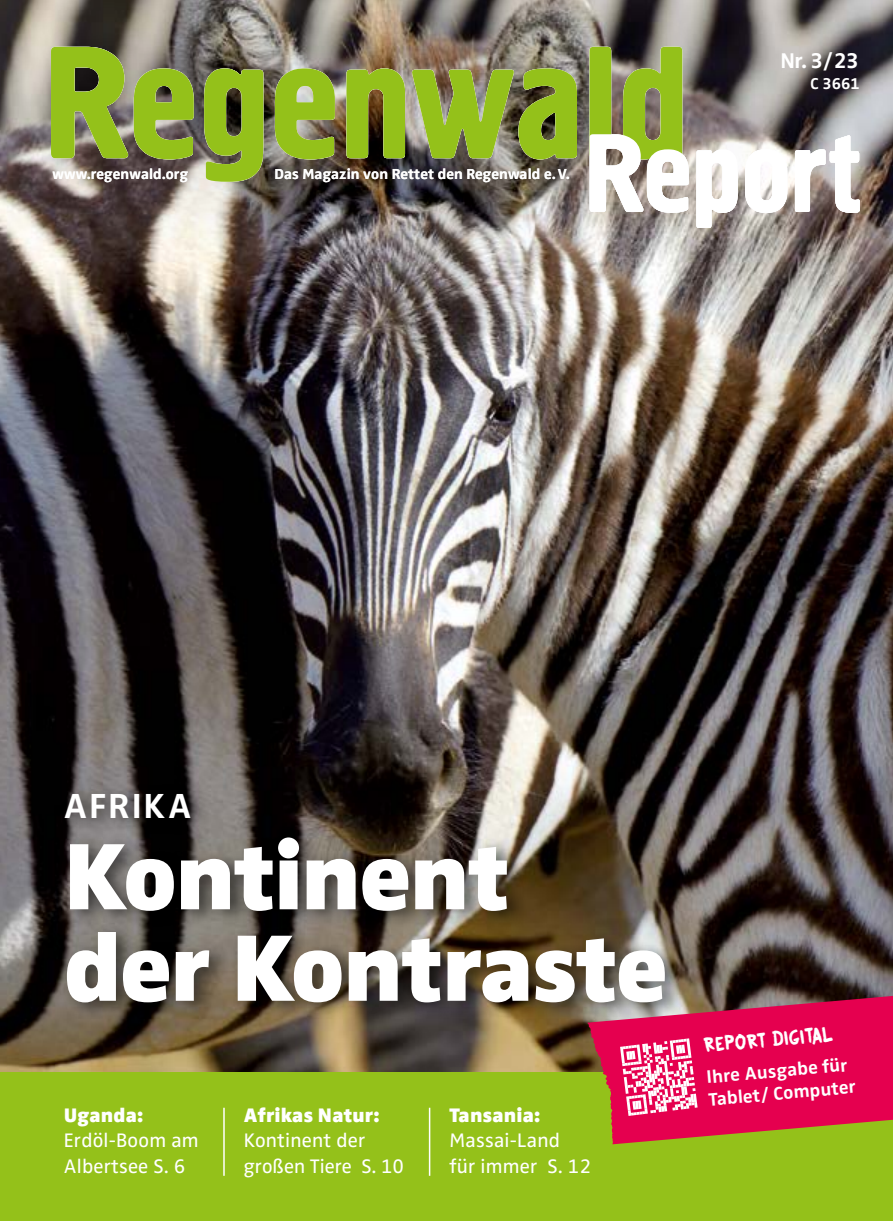
<style>
.page{position:relative;width:893px;height:1221px;background:#fff}
.page>*{position:absolute;margin:0;border:0;box-sizing:border-box;transform-origin:0 0}
.t1{font:900 97.5px/91.5px "Zwo Pro";letter-spacing:-.015em;color:#fff}
.t2{font:700 36px "Zwo Pro";letter-spacing:.05em;color:#fff}
.t3{font:700 22.05px "Zwo Pro";color:#fff}
.t4{font:21px "Katiki Can";color:#fff}
.t5{font:20.25px/25.5px "Zwo Pro";letter-spacing:.01em;color:#fff}
.t6{font:900 20.25px "Zwo Pro";letter-spacing:.01em;color:#fff}
.t7{font:700 18.75px/22.5px "Zwo Pro";color:#fff}
.t8{font:700 16.2px "Zwo Pro";color:#fff}
.t9{font:700 15px "Zwo Pro";letter-spacing:.005em;color:#fff}
</style>
<div class="page">
<img style="left:0;top:0;width:893px;height:1071px">
<div style="left:0;top:1071px;width:893px;height:149px;background:#94c11a"></div>
<hr style="left:223px;top:1107px;width:2px;height:68px;background:#fff">
<hr style="left:429px;top:1107px;width:1px;height:68px;background:#fff">
<div style="left:0;top:0;width:801px;height:295px;background:#000;opacity:.24"></div>
<img style="left:51px;top:47px;width:631px;height:135px">
<svg style="left:590px;top:134px;width:270px;height:94px"></svg>
<svg style="left:587px;top:992px;width:306px;height:152px;background:#ce2146"></svg>
<svg style="left:620px;top:1038px;width:78px;height:77px;background:#ef6a98"></svg>
<div style="left:59px;top:782px;width:629px;height:237px;background:#000;opacity:.56"></div>
<p class="t9" style="left:52px;top:163px;width:137px">www.regenwald.org</p>
<p class="t9" style="left:274px;top:163px;width:297px">Das Magazin von Rettet den Regenwald e.V.</p>
<p class="t3" style="left:781px;top:44px;width:80px">Nr. 3/23</p>
<p class="t8" style="left:811px;top:71px;width:51px">C 3661</p>
<h2 class="t2" style="left:64px;top:778px;width:130px">AFRIKA</h2>
<h1 class="t1" style="left:64px;top:823px;width:605px">Kontinent der Kontraste</h1>
<p class="t6" style="left:64px;top:1099px;width:81px">Uganda:</p>
<p class="t5" style="left:64px;top:1126px;width:136px">Erdöl-Boom am<br>Albertsee S. 6</p>
<p class="t6" style="left:244px;top:1099px;width:137px">Afrikas Natur:</p>
<p class="t5" style="left:244px;top:1126px;width:162px">Kontinent der großen Tiere S. 10</p>
<p class="t6" style="left:449px;top:1099px;width:92px">Tansania:</p>
<p class="t5" style="left:449px;top:1126px;width:143px">Massai-Land<br>für immer S. 12</p>
<p class="t4" style="left:703px;top:1029px;width:131px;rotate:-5deg">REPORT DIGITAL</p>
<p class="t7" style="left:706px;top:1064px;width:152px;rotate:-5deg">Ihre Ausgabe für<br>Tablet/ Computer</p>
</div>
